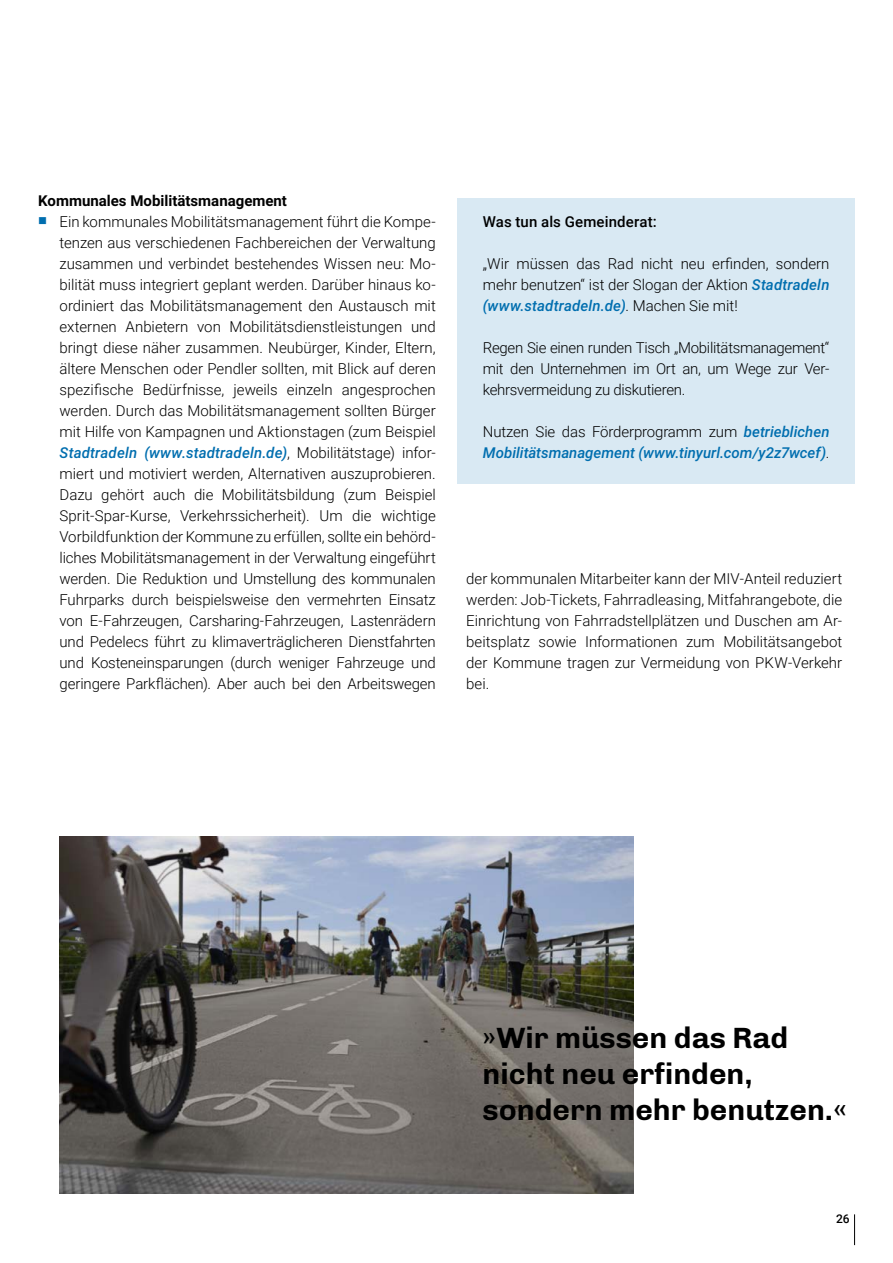
<style>
.page{position:relative;width:893px;height:1263px;background:#fff}
.page>*{position:absolute;margin:0;border:0;box-sizing:border-box;transform-origin:0 0}
.A_Zitat{font:700 30px/36px "Chivo";color:#000}
.P_Aufzählungen{font:300 15px/21px "Roboto";letter-spacing:-.005em;color:#000;text-align:justify}
.P_Fließtext{font:300 15px/21px "Roboto";letter-spacing:-.005em;color:#000;text-align:justify}
.P_Fließtext-2{font:italic 500 15px/21px "Roboto";color:#006eaf}
.H3_Zwischenüberschri{font:700 15px "Roboto";color:#000}
.P_Fließtext-3{font:500 15px "Roboto";letter-spacing:.01em;color:#000}
.Seitenzahl{font:500 12px "Roboto";color:#000}
.s1{color:#006eaf}
.s2{font-weight:500;font-style:italic;color:#006eaf}
.s3{font-weight:300;font-style:normal;color:#000}
</style>
<div class="page">
<div style="left:457px;top:198px;width:398px;height:286px;background:#d9e9f3"></div>
<img style="left:60px;top:836px;width:574px;height:357px">
<hr style="left:854px;top:1214px;width:1px;height:31px;background:#000">
<h2 class="H3_Zwischenüberschri" style="left:38px;top:190px;width:250px">Kommunales Mobilitätsmanagement</h2>
<p class="P_Aufzählungen" style="left:60px;top:211px;width:378px;text-indent:-21px"><span class="s1">■</span> Ein kommunales Mobilitätsmanagement führt die Kompe&shy;tenzen aus verschiedenen Fachbereichen der Verwaltung zusammen und verbindet bestehendes Wissen neu: Mo&shy;bilität muss integriert geplant werden. Darüber hinaus ko&shy;ordiniert das Mobilitätsmanagement den Austausch mit externen Anbietern von Mobilitätsdienstleistungen und bringt diese näher zusammen. Neubürger, Kinder, Eltern, ältere Menschen oder Pendler sollten, mit Blick auf deren spezifische Bedürfnisse, jeweils einzeln angesprochen werden. Durch das Mobilitätsmanagement sollten Bürger mit Hilfe von Kampagnen und Aktionstagen (zum Beispiel <span class="s2">Stadtradeln (www.stadtradeln.de)</span>, Mobilitätstage) infor&shy;miert und motiviert werden, Alternativen auszuprobieren.<br>Dazu gehört auch die Mobilitätsbildung (zum Beispiel Sprit-Spar-Kurse, Verkehrssicherheit). Um die wichtige Vorbildfunktion der Kommune zu erfüllen, sollte ein behörd&shy;liches Mobilitätsmanagement in der Verwaltung eingeführt werden. Die Reduktion und Umstellung des kommunalen Fuhrparks durch beispielsweise den vermehrten Einsatz von E-Fahrzeugen, Carsharing-Fahrzeugen, Lastenrädern und Pedelecs führt zu klimaverträglicheren Dienstfahrten und Kosteneinsparungen (durch weniger Fahrzeuge und geringere Parkflächen). Aber auch bei den Arbeitswegen</p>
<p class="P_Fließtext-3" style="left:483px;top:211px;width:175px">Was tun als Gemeinderat:</p>
<p class="P_Fließtext" style="left:483px;top:253px;width:348px">„Wir müssen das Rad nicht neu erfinden, sondern mehr benutzen“ ist der Slogan der Aktion <span class="s2">Stadtradeln (www.stadtradeln.de)</span>. Machen Sie mit!</p>
<p class="P_Fließtext" style="left:483px;top:337px;width:348px">Regen Sie einen runden Tisch „Mobilitätsmanagement“ mit den Unternehmen im Ort an, um Wege zur Ver&shy;kehrsvermeidung zu diskutieren.</p>
<p class="P_Fließtext-2" style="left:483px;top:421px;width:348px"><span class="s3">Nutzen Sie das Förderprogramm zum</span> betrieblichen<br>Mobilitätsmanagement (www.tinyurl.com/y2z7wcef)<span class="s3">.</span></p>
<p class="P_Aufzählungen" style="left:466px;top:568px;width:378px">der kommunalen Mitarbeiter kann der MIV-Anteil reduziert werden: Job-Tickets, Fahrradleasing, Mitfahrangebote, die Einrichtung von Fahrradstellplätzen und Duschen am Ar&shy;beitsplatz sowie Informationen zum Mobilitätsangebot der Kommune tragen zur Vermeidung von PKW-Verkehr bei.</p>
<p class="A_Zitat" style="left:483px;top:1019px;width:366px">»Wir müssen das Rad nicht neu erfinden, sondern mehr benutzen.«</p>
<p class="Seitenzahl" style="left:836px;top:1210px;width:15px">26</p>
</div>
